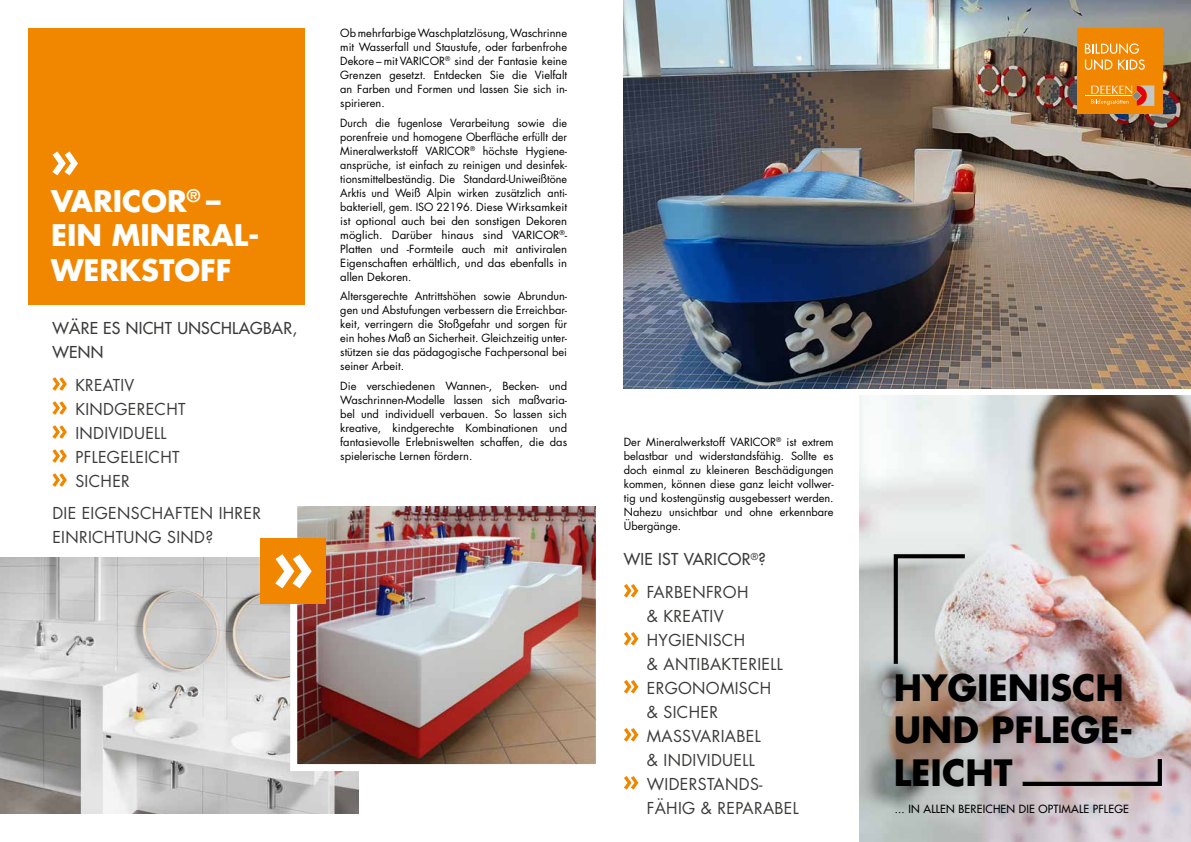
<style>
.page{position:relative;width:1191px;height:842px;background:#fff}
.page>*{position:absolute;margin:0;border:0;box-sizing:border-box;transform-origin:0 0}
.t1{font:700 35.3px/42.4px "Futura";color:#000}
.t2{font:700 29px/34.8px "Futura";color:#fff}
.t3{font:16px/24px "Futura";letter-spacing:.02em;color:#3b3b3a}
.t4{font:16px/32.5px "Futura";letter-spacing:.02em;color:#3b3b3a;text-align:center}
.t5{font:11px/14px "Futura";color:#000;text-align:justify}
.t6{font:11px "Futura";letter-spacing:.02em;color:#000}
.s1{font-style:inherit}
</style>
<div class="page">
<img style="left:624px;top:0;width:567px;height:388px">
<img style="left:0;top:557px;width:358px;height:257px">
<img style="left:287px;top:506px;width:309px;height:269px">
<img style="left:859px;top:395px;width:332px;height:447px">
<div style="left:261px;top:539px;width:65px;height:65px;background:#f18700"></div>
<svg style="left:275px;top:554px;width:37px;height:34px"></svg>
<svg style="left:1144px;top:755px;width:20px;height:33px"></svg>
<svg style="left:891px;top:552px;width:78px;height:109px;background:#b9baba"></svg>
<div style="left:28px;top:28px;width:277px;height:277px;background:#f18700"></div>
<div style="left:882px;top:661px;width:262px;height:139px;background:#000;opacity:.13"></div>
<svg style="left:52px;top:151px;width:26px;height:24px"></svg>
<svg style="left:624px;top:584px;width:14px;height:14px"></svg>
<svg style="left:624px;top:632px;width:14px;height:14px"></svg>
<svg style="left:624px;top:680px;width:14px;height:14px"></svg>
<svg style="left:624px;top:728px;width:14px;height:14px"></svg>
<svg style="left:624px;top:776px;width:14px;height:14px"></svg>
<div style="left:1077px;top:29px;width:85px;height:85px;background:#f18700"></div>
<hr style="left:1085px;top:95px;width:47px;height:1px;background:#fff">
<svg style="left:1091px;top:85px;width:63px;height:21px"></svg>
<svg style="left:1085px;top:43px;width:59px;height:27px"></svg>
<svg style="left:52px;top:377px;width:15px;height:14px"></svg>
<svg style="left:52px;top:401px;width:15px;height:14px"></svg>
<svg style="left:52px;top:425px;width:15px;height:14px"></svg>
<svg style="left:52px;top:449px;width:15px;height:14px"></svg>
<svg style="left:52px;top:473px;width:15px;height:14px"></svg>
<h2 class="t2" style="left:51px;top:183px;width:210px">VARICOR<sup>®</sup> –<br>EIN MINERAL-<br>WERKSTOFF</h2>
<h3 class="t4" style="left:52px;top:316px;width:246px;line-height:24px;text-align:left">WÄRE ES NICHT UNSCHLAGBAR,<br>WENN</h3>
<h3 class="t3" style="left:75px;top:373px;width:112px">KREATIV<br>KINDGERECHT<br>INDIVIDUELL<br>PFLEGELEICHT<br>SICHER</h3>
<h3 class="t3" style="left:52px;top:501px;width:210px">DIE EIGENSCHAFTEN IHRER<br>EINRICHTUNG SIND?</h3>
<p class="t5" style="left:340px;top:26px;width:228px">Ob mehrfarbige Waschplatzlösung, Waschrinne mit Wasserfall und Staustufe, oder farbenfrohe Dekore – mit VARICOR<sup>®</sup> sind der Fantasie keine Grenzen gesetzt. Entdecken Sie die Vielfalt an Farben und Formen und lassen Sie sich in&shy;spirieren.</p>
<p class="t5" style="left:340px;top:115px;width:228px">Durch die fugenlose Verarbeitung sowie die porenfreie und homogene Oberfläche erfüllt der Mineralwerkstoff VARICOR<sup>®</sup> höchste Hygiene&shy;ansprüche, ist einfach zu reinigen und desinfek&shy;tionsmittelbeständig. Die Standard-Uniweißtöne Arktis und Weiß Alpin wirken zusätzlich anti&shy;bakteriell, gem. ISO 22196. Diese Wirksamkeit ist optional auch bei den sonstigen Dekoren möglich. Darüber hinaus sind VARICOR<sup>®</sup>- Platten und -Formteile auch mit antiviralen Eigenschaften erhältlich, und das ebenfalls in allen Dekoren.</p>
<p class="t5" style="left:340px;top:289px;width:228px">Altersgerechte Antrittshöhen sowie Abrundun&shy;gen und Abstufungen verbessern die Erreichbar&shy;keit, verringern die Stoßgefahr und sorgen für ein hohes Maß an Sicherheit. Gleichzeitig unter&shy;stützen sie das pädagogische Fachpersonal bei seiner Arbeit.</p>
<p class="t5" style="left:340px;top:379px;width:228px">Die verschiedenen Wannen-, Becken- und Waschrinnen-Modelle lassen sich maßvaria&shy;bel und individuell verbauen. So lassen sich kreative, kindgerechte Kombinationen und fantasievolle Erlebniswelten schaffen, die das spielerische Lernen fördern.</p>
<p class="t5" style="left:624px;top:435px;width:211px">Der Mineralwerkstoff VARICOR<sup>®</sup> ist extrem belastbar und widerstandsfähig. Sollte es doch einmal zu kleineren Beschädigungen kommen, können diese ganz leicht vollwer&shy;tig und kostengünstig ausgebessert werden.<br>Nahezu unsichtbar und ohne erkennbare Übergänge.</p>
<h3 class="t4" style="left:624px;top:543px;width:143px">WIE IST VARICOR<sup>®</sup>?<br><span class="s1">FARBENFROH</span></h3>
<h3 class="t3" style="left:647px;top:603px;width:153px">&amp; KREATIV<br>HYGIENISCH<br>&amp; ANTIBAKTERIELL<br>ERGONOMISCH<br>&amp; SICHER<br>MASSVARIABEL<br>&amp; INDIVIDUELL<br>WIDERSTANDS-<br>FÄHIG &amp; REPARABEL</h3>
<h1 class="t1" style="left:893px;top:665px;width:241px">HYGIENISCH<br>UND PFLEGE-<br>LEICHT</h1>
<p class="t6" style="left:894px;top:801px;width:236px">... IN ALLEN BEREICHEN DIE OPTIMALE PFLEGE</p>
</div>
